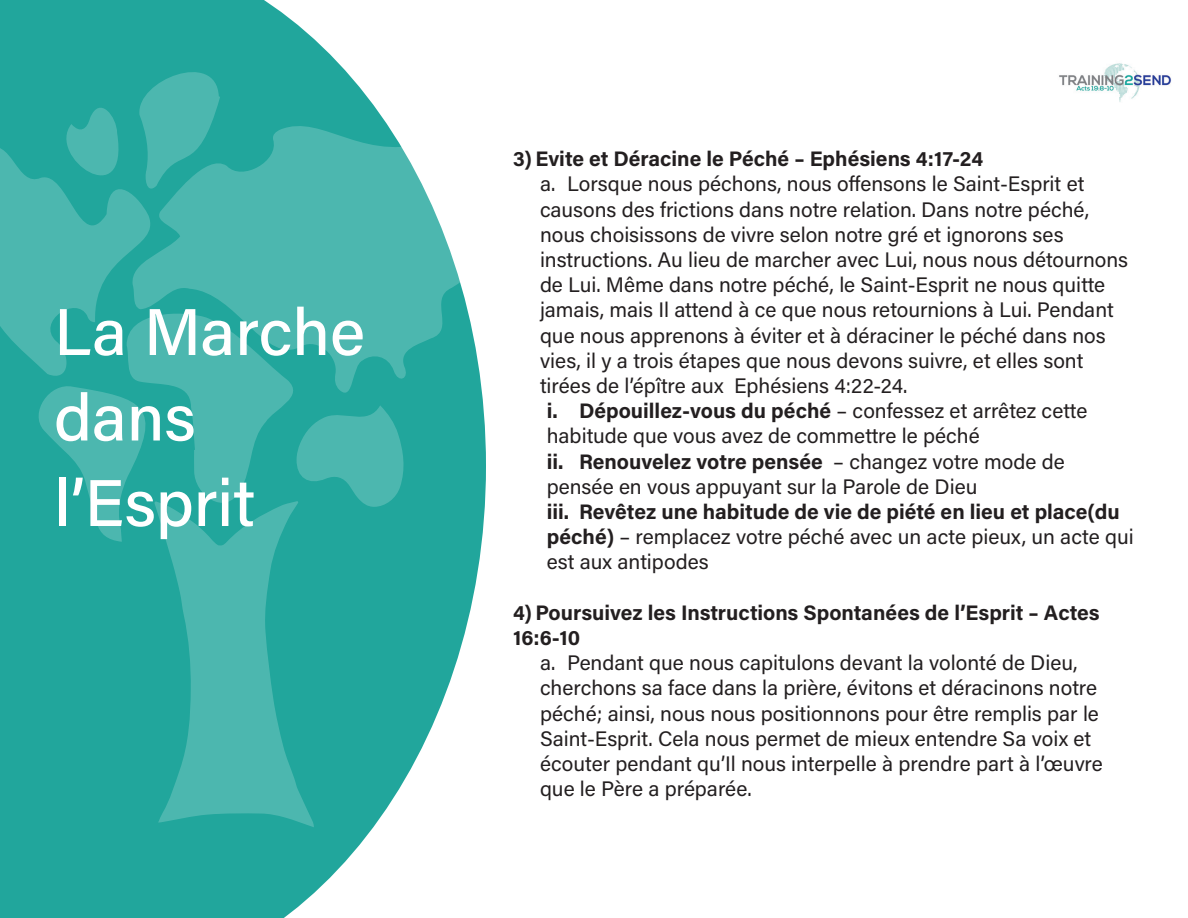
<style>
.page{position:relative;width:1188px;height:918px;background:#fff}
.page>*{position:absolute;margin:0;border:0;box-sizing:border-box;transform-origin:0 0}
.t1{font:500 66px/85.5px "Acumin Pro";color:#fff}
.t2{font:21px/25.2px "Acumin Pro";color:#231f20}
.t3{font:700 21px/25.2px "Acumin Pro";color:#231f20}
.s1{font-weight:700}
</style>
<div class="page">
<svg style="left:0;top:0;width:486px;height:918px;fill:#21a69c"></svg>
<svg style="left:406px;top:112px;width:80px;height:291px"></svg>
<svg style="left:154px;top:542px;width:160px;height:285px;fill:#4cb7af"></svg>
<svg style="left:0;top:72px;width:406px;height:470px"></svg>
<img style="left:1059px;top:63px;width:112px;height:39px">
<p class="t1" style="left:54px;top:286px;width:313px">La Marche dans l’Esprit</p>
<p class="t3" style="left:513px;top:145px;width:472px">3) Evite et Déracine le Péché – Ephésiens 4:17-24</p>
<p class="t2" style="left:540px;top:171px;width:590px">a. Lorsque nous péchons, nous offensons le Saint-Esprit et causons des frictions dans notre relation. Dans notre péché, nous choisissons de vivre selon notre gré et ignorons ses instructions. Au lieu de marcher avec Lui, nous nous détournons de Lui. Même dans notre péché, le Saint-Esprit ne nous quitte jamais, mais Il attend à ce que nous retournions à Lui. Pendant que nous apprenons à éviter et à déraciner le péché dans nos vies, il y a trois étapes que nous devons suivre, et elles sont tirées de l’épître aux Ephésiens 4:22-24.</p>
<p class="t2" style="left:547px;top:397px;width:542px"><span class="s1">i. Dépouillez-vous du péché</span> – confessez et arrêtez cette habitude que vous avez de commettre le péché</p>
<p class="t2" style="left:547px;top:448px;width:520px"><span class="s1">ii. Renouvelez votre pensée</span> – changez votre mode de pensée en vous appuyant sur la Parole de Dieu</p>
<p class="t2" style="left:547px;top:498px;width:588px"><span class="s1">iii. Revêtez une habitude de vie de piété en lieu et place(du péché)</span> – remplacez votre péché avec un acte pieux, un acte qui est aux antipodes</p>
<p class="t3" style="left:513px;top:599px;width:588px">4) Poursuivez les Instructions Spontanées de l’Esprit – Actes<br>16:6-10</p>
<p class="t2" style="left:540px;top:649px;width:564px">a. Pendant que nous capitulons devant la volonté de Dieu, cherchons sa face dans la prière, évitons et déracinons notre péché; ainsi, nous nous positionnons pour être remplis par le Saint-Esprit. Cela nous permet de mieux entendre Sa voix et écouter pendant qu’Il nous interpelle à prendre part à l’œuvre que le Père a préparée.</p>
</div>
